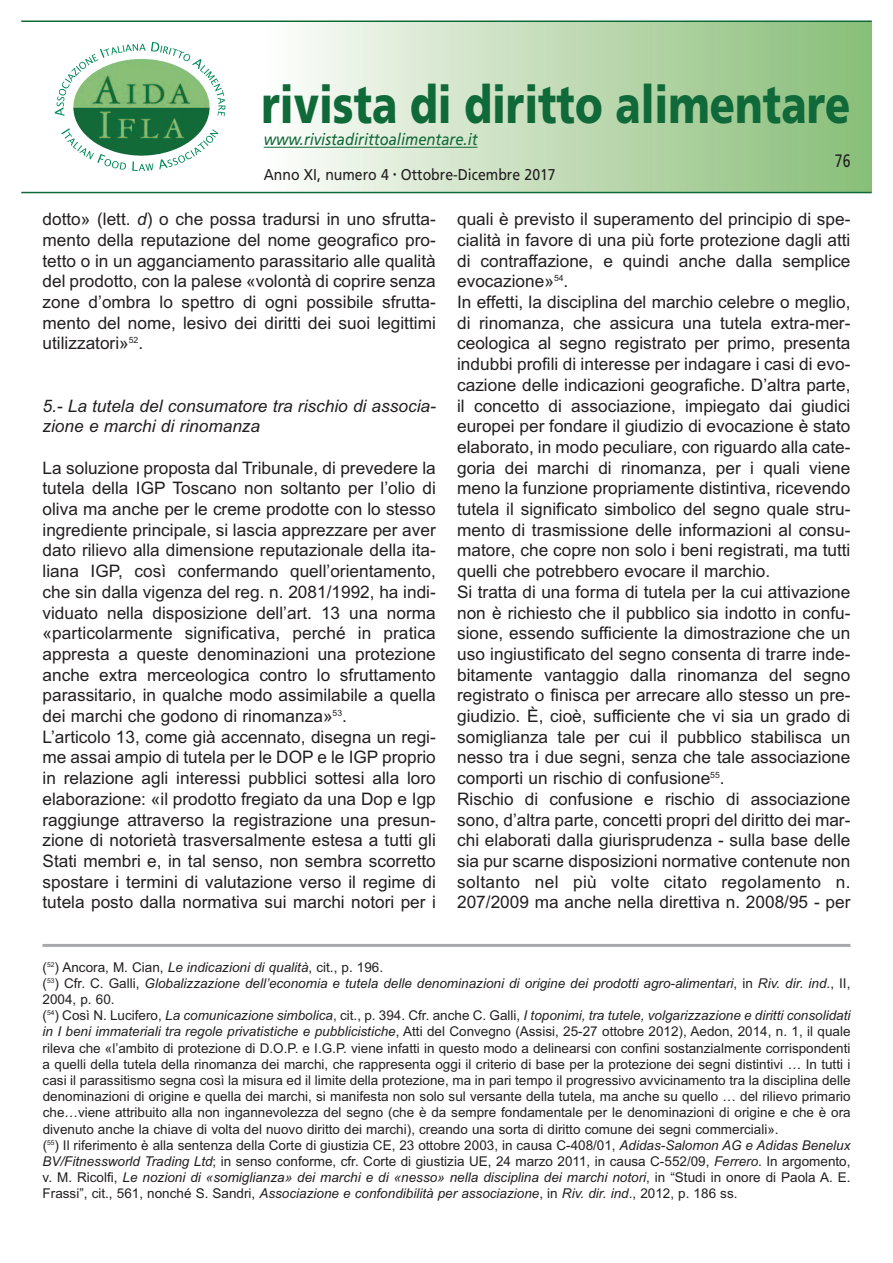
<style>
.page{position:relative;width:893px;height:1263px;background:#fff}
.page>*{position:absolute;margin:0;border:0;box-sizing:border-box;transform-origin:0 0}
.t1{font:900 52.5px "Frutiger";color:#106938;scale:.79 1}
.t2{font:18px "Frutiger";color:#231f20;scale:.78 1}
.t3{font:17.25px/20.7px "Arial";color:#231f20}
.t4{font:italic 17.25px/20.7px "Arial";color:#231f20}
.t5{font:italic 16.5px "Frutiger";color:#106938;scale:.9 1}
.t6{font:15.6px "Frutiger";color:#231f20;scale:.9 1}
.t7{font:13.5px/16.2px "Arial";color:#231f20}
.s1{font-style:italic}
</style>
<div class="page">
<div style="left:264px;top:21px;width:608px;height:170px;background:linear-gradient(to right,#fdfcfa,#87bc76)"></div>
<hr style="left:21px;top:21px;width:851px;height:1px;background:#106938">
<hr style="left:21px;top:192px;width:851px;height:1px;background:#106938">
<hr style="left:264px;top:147px;width:214px;height:1px;background:#106938">
<hr style="left:43px;top:944px;width:807px;height:3px;background:#a8a9ad">
<svg style="left:61px;top:128px;width:65px;height:42px"></svg>
<svg style="left:132px;top:161px;width:21px;height:10px"></svg>
<svg style="left:159px;top:129px;width:59px;height:40px"></svg>
<svg style="left:55px;top:42px;width:170px;height:74px"></svg>
<h1 class="t1" style="left:262px;top:84px;width:747px">rivista di diritto alimentare</h1>
<p class="t5" style="left:264px;top:133px;width:239px">www.rivistadirittoalimentare.it</p>
<p class="t6" style="left:264px;top:168px;width:326px">Anno XI, numero 4 <sup>•</sup> Ottobre-Dicembre 2017</p>
<p class="t2" style="left:835px;top:153px;width:22px">76</p>
<p class="t3" style="left:43px;top:209px;width:395px;text-align:justify">dotto» (lett. <span class="s1">d</span>) o che possa tradursi in uno sfrutta&shy;mento della reputazione del nome geografico pro&shy;tetto o in un agganciamento parassitario alle qualità del prodotto, con la palese «volontà di coprire senza zone d’ombra lo spettro di ogni possibile sfrutta&shy;mento del nome, lesivo dei diritti dei suoi legittimi utilizzatori»<sup>52</sup>.</p>
<p class="t4" style="left:43px;top:395px;width:394px">5.- La tutela del consumatore tra rischio di associa&shy;zione e marchi di rinomanza</p>
<p class="t3" style="left:43px;top:457px;width:395px">La soluzione proposta dal Tribunale, di prevedere la tutela della IGP Toscano non soltanto per l’olio di oliva ma anche per le creme prodotte con lo stesso ingrediente principale, si lascia apprezzare per aver dato rilievo alla dimensione reputazionale della ita&shy;liana IGP, così confermando quell’orientamento, che sin dalla vigenza del reg. n. 2081/1992, ha indi&shy;viduato nella disposizione dell’art. 13 una norma «particolarmente significativa, perché in pratica appresta a queste denominazioni una protezione anche extra merceologica contro lo sfruttamento parassitario, in qualche modo assimilabile a quella dei marchi che godono di rinomanza»<sup>53</sup>.<br>L’articolo 13, come già accennato, disegna un regi&shy;me assai ampio di tutela per le DOP e le IGP proprio in relazione agli interessi pubblici sottesi alla loro elaborazione: «il prodotto fregiato da una Dop e Igp raggiunge attraverso la registrazione una presun&shy;zione di notorietà trasversalmente estesa a tutti gli Stati membri e, in tal senso, non sembra scorretto spostare i termini di valutazione verso il regime di tutela posto dalla normativa sui marchi notori per i</p>
<p class="t3" style="left:457px;top:209px;width:395px">quali è previsto il superamento del principio di spe&shy;cialità in favore di una più forte protezione dagli atti di contraffazione, e quindi anche dalla semplice evocazione»<sup>54</sup>.<br>In effetti, la disciplina del marchio celebre o meglio, di rinomanza, che assicura una tutela extra-mer&shy;ceologica al segno registrato per primo, presenta indubbi profili di interesse per indagare i casi di evo&shy;cazione delle indicazioni geografiche. D’altra parte, il concetto di associazione, impiegato dai giudici europei per fondare il giudizio di evocazione è stato elaborato, in modo peculiare, con riguardo alla cate&shy;goria dei marchi di rinomanza, per i quali viene meno la funzione propriamente distintiva, ricevendo tutela il significato simbolico del segno quale stru&shy;mento di trasmissione delle informazioni al consu&shy;matore, che copre non solo i beni registrati, ma tutti quelli che potrebbero evocare il marchio.<br>Si tratta di una forma di tutela per la cui attivazione non è richiesto che il pubblico sia indotto in confu&shy;sione, essendo sufficiente la dimostrazione che un uso ingiustificato del segno consenta di trarre inde&shy;bitamente vantaggio dalla rinomanza del segno registrato o finisca per arrecare allo stesso un pre&shy;giudizio. È, cioè, sufficiente che vi sia un grado di somiglianza tale per cui il pubblico stabilisca un nesso tra i due segni, senza che tale associazione comporti un rischio di confusione<sup>55</sup>.<br>rischio di confusione e rischio di associazione sono, d’altra parte, concetti propri del diritto dei mar&shy;chi elaborati dalla giurisprudenza - sulla base delle sia pur scarne disposizioni normative contenute non soltanto nel più volte citato regolamento n.<br>207/2009 ma anche nella direttiva n. 2008/95 - per</p>
<p class="t7" style="left:43px;top:959px;width:810px">(<sup>52</sup>) Ancora, M. Cian, <span class="s1">Le indicazioni di qualità</span>, cit., p. 196.<br>(<sup>53</sup>) Cfr. C. Galli, <span class="s1">Globalizzazione dell’economia e tutela delle denominazioni di origine dei prodotti agro-alimentari</span>, in <span class="s1">Riv. dir. ind.</span>, II, 2004, p. 60.<br>(<sup>54</sup>) Così N. Lucifero, <span class="s1">La comunicazione simbolica</span>, cit., p. 394. Cfr. anche C. Galli, <span class="s1">I toponimi, tra tutele, volgarizzazione e diritti consolidati in I beni immateriali tra regole privatistiche e pubblicistiche</span>, Atti del Convegno (Assisi, 25-27 ottobre 2012), Aedon, 2014, n. 1, il quale rileva che «l’ambito di protezione di D.O.P. e I.G.P. viene infatti in questo modo a delinearsi con confini sostanzialmente corrispondenti a quelli della tutela della rinomanza dei marchi, che rappresenta oggi il criterio di base per la protezione dei segni distintivi … In tutti i casi il parassitismo segna così la misura ed il limite della protezione, ma in pari tempo il progressivo avvicinamento tra la disciplina delle denominazioni di origine e quella dei marchi, si manifesta non solo sul versante della tutela, ma anche su quello … del rilievo primario che…viene attribuito alla non ingannevolezza del segno (che è da sempre fondamentale per le denominazioni di origine e che è ora divenuto anche la chiave di volta del nuovo diritto dei marchi), creando una sorta di diritto comune dei segni commerciali».<br>(<sup>55</sup>) Il riferimento è alla sentenza della Corte di giustizia Ce, 23 ottobre 2003, in causa C-408/01, <span class="s1">Adidas-Salomon AG e Adidas Benelux BV/Fitnessworld Trading Ltd</span>; in senso conforme, cfr. Corte di giustizia Ue, 24 marzo 2011, in causa C-552/09, <span class="s1">Ferrero</span>. In argomento, v. M. ricolfi, <span class="s1">Le nozioni di «somiglianza» dei marchi e di «nesso» nella disciplina dei marchi notori</span>, in “Studi in onore di Paola A. e.<br>Frassi”, cit., 561, nonché S. Sandri, <span class="s1">Associazione e confondibilità per associazione</span>, in <span class="s1">Riv. dir. ind</span>., 2012, p. 186 ss.</p>
</div>
